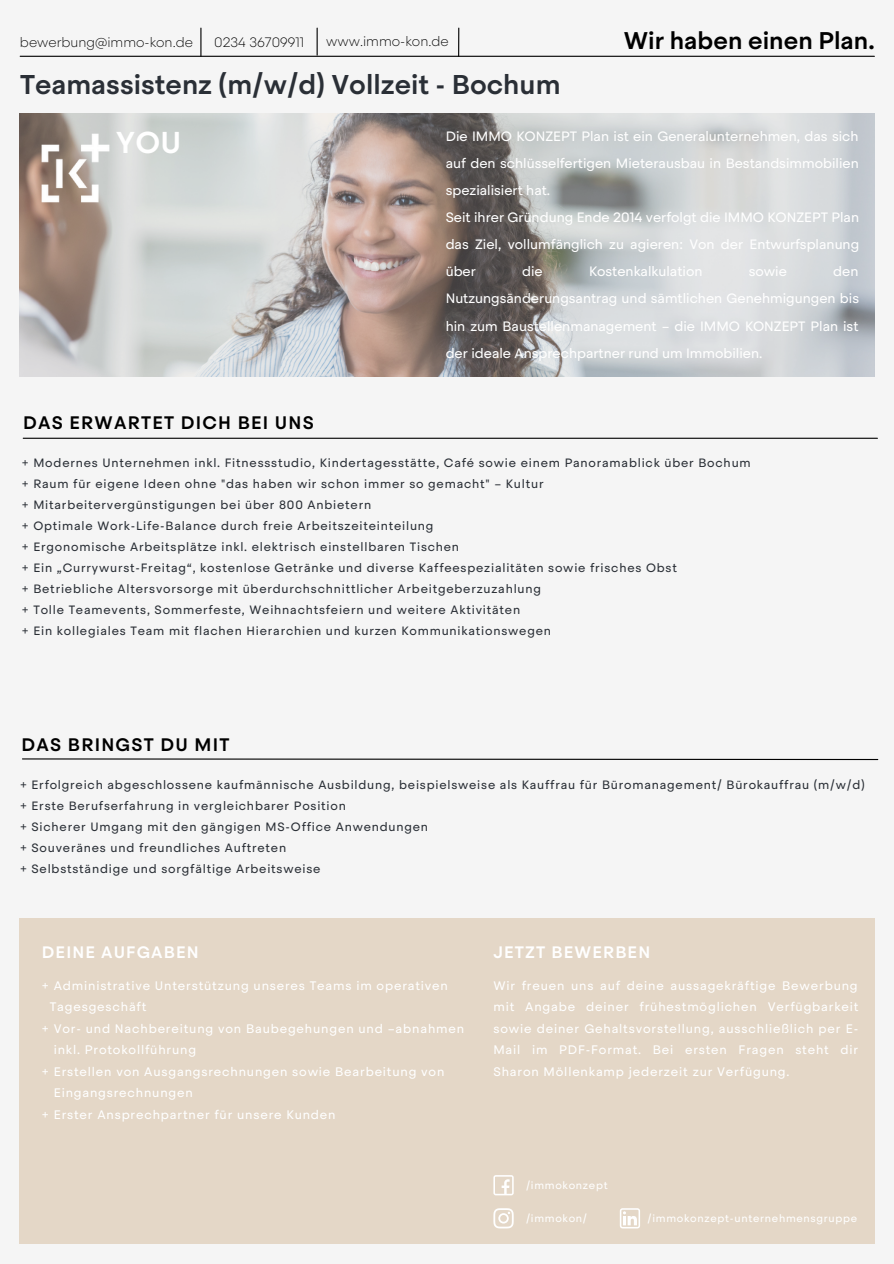
<style>
.page{position:relative;width:894px;height:1264px;background:#fff}
.page>*{position:absolute;margin:0;border:0;box-sizing:border-box;transform-origin:0 0}
.t1{font:500 30px "Steradian";color:#fff}
.t2{font:500 27px "Steradian";color:#2a2f36}
.t3{font:500 24px "Steradian";color:#000}
.t4{font:500 18px "Steradian";letter-spacing:.065em;color:#000}
.t5{font:500 16.5px "Steradian";letter-spacing:.065em;color:#fff}
.t6{font:13.5px/27px "Steradian";color:#fff}
.t7{font:200 13.5px "Steradian";color:#000}
.t8{font:12.3px/21.6px "Steradian";letter-spacing:.065em;color:#fff;text-align:justify}
.t9{font:12px/21px "Steradian";letter-spacing:.065em;color:#2a2f36}
.t10{font:10.5px "Steradian";letter-spacing:.065em;color:#fff}
</style>
<div class="page">
<div style="left:0;top:0;width:893px;height:1263px;background:#f5f5f5"></div>
<hr style="left:20px;top:56px;width:854px;height:1px;background:#000">
<svg style="left:200px;top:28px;width:1px;height:28px"></svg>
<svg style="left:316px;top:28px;width:1px;height:27px"></svg>
<svg style="left:458px;top:28px;width:1px;height:28px"></svg>
<div style="left:20px;top:918px;width:854px;height:325px;background:#e4d7c7"></div>
<svg style="left:22px;top:758px;width:856px;height:2px;background:#6a6a6a"></svg>
<hr style="left:23px;top:437px;width:854px;height:2px;background:#000">
<svg style="left:19px;top:114px;width:855px;height:263px;background:#bbb8b6"></svg>
<img style="left:33px;top:126px;width:85px;height:84px">
<svg style="left:620px;top:1208px;width:20px;height:20px"></svg>
<svg style="left:493px;top:1208px;width:20px;height:20px"></svg>
<svg style="left:493px;top:1175px;width:20px;height:20px"></svg>
<p class="t7" style="left:20px;top:33px;width:174px">bewerbung@immo-kon.de</p>
<p class="t7" style="left:214px;top:33px;width:92px">0234 36709911</p>
<p class="t7" style="left:326px;top:32px;width:124px">www.immo-kon.de</p>
<h2 class="t2" style="left:20px;top:67px;width:542px">Teamassistenz (m/w/d) Vollzeit - Bochum</h2>
<h3 class="t3" style="left:623px;top:25px;width:252px">Wir haben einen Plan.</h3>
<h1 class="t1" style="left:116px;top:123px;width:67px">YOU</h1>
<h3 class="t4" style="left:23px;top:411px;width:292px">DAS ERWARTET DICH BEI UNS</h3>
<p class="t6" style="left:445px;top:123px;width:415px">Die IMMO KONZEPT Plan ist ein Generalunternehmen, das sich auf den schlüsselfertigen Mieterausbau in Bestandsimmobilien spezialisiert hat.<br>Seit ihrer Gründung Ende 2014 verfolgt die IMMO KONZEPT Plan das Ziel, vollumfänglich zu agieren: Von der Entwurfsplanung über</p>
<p class="t6" style="left:445px;top:258px;width:415px;text-align:justify;text-indent:387px">den Nutzungsänderungsantrag und sämtlichen Genehmigungen bis hin zum Baustellenmanagement – die IMMO KONZEPT Plan ist der ideale Ansprechpartner rund um Immobilien.</p>
<p class="t6" style="left:522px;top:258px;width:22px">die</p>
<p class="t6" style="left:589px;top:258px;width:115px">Kostenkalkulation</p>
<p class="t6" style="left:748px;top:258px;width:40px">sowie</p>
<p class="t9" style="left:22px;top:452px;width:730px">+ Modernes Unternehmen inkl. Fitnessstudio, Kindertagesstätte, Café sowie einem Panoramablick über Bochum + Raum für eigene Ideen ohne "das haben wir schon immer so gemacht" – Kultur<br>+ Mitarbeitervergünstigungen bei über 800 Anbietern<br>+ Optimale Work-Life-Balance durch freie Arbeitszeiteinteilung<br>+ Ergonomische Arbeitsplätze inkl. elektrisch einstellbaren Tischen<br>+ Ein „Currywurst-Freitag“, kostenlose Getränke und diverse Kaffeespezialitäten sowie frisches Obst<br>+ Betriebliche Altersvorsorge mit überdurchschnittlicher Arbeitgeberzuzahlung<br>+ Tolle Teamevents, Sommerfeste, Weihnachtsfeiern und weitere Aktivitäten<br>+ Ein kollegiales Team mit flachen Hierarchien und kurzen Kommunikationswegen</p>
<h3 class="t4" style="left:22px;top:733px;width:209px">DAS BRINGST DU MIT</h3>
<p class="t9" style="left:20px;top:773px;width:846px">+ Erfolgreich abgeschlossene kaufmännische Ausbildung, beispielsweise als Kauffrau für Büromanagement/ Bürokauffrau (m/w/d) + Erste Berufserfahrung in vergleichbarer Position<br>+ Sicherer Umgang mit den gängigen MS-Office Anwendungen<br>+ Souveränes und freundliches Auftreten<br>+ Selbstständige und sorgfältige Arbeitsweise</p>
<h3 class="t5" style="left:42px;top:941px;width:158px">DEINE AUFGABEN</h3>
<h3 class="t5" style="left:493px;top:941px;width:158px">JETZT BEWERBEN</h3>
<p class="t8" style="left:42px;top:974px;width:407px">+ Administrative Unterstützung unseres Teams im operativen</p>
<p class="t8" style="left:50px;top:996px;width:98px">Tagesgeschäft</p>
<p class="t8" style="left:42px;top:1017px;width:423px">+ Vor- und Nachbereitung von Baubegehungen und –abnahmen</p>
<p class="t8" style="left:54px;top:1039px;width:144px">inkl. Protokollführung</p>
<p class="t8" style="left:42px;top:1060px;width:404px">+ Erstellen von Ausgangsrechnungen sowie Bearbeitung von</p>
<p class="t8" style="left:54px;top:1082px;width:141px">Eingangsrechnungen</p>
<p class="t8" style="left:42px;top:1103px;width:295px">+ Erster Ansprechpartner für unsere Kunden</p>
<p class="t8" style="left:493px;top:974px;width:366px">Wir freuen uns auf deine aussagekräftige Bewerbung mit Angabe deiner frühestmöglichen Verfügbarkeit sowie deiner Gehaltsvorstellung, ausschließlich per E-Mail im PDF-Format. Bei ersten Fragen steht dir Sharon Möllenkamp jederzeit zur Verfügung.</p>
<p class="t10" style="left:526px;top:1178px;width:83px">/immokonzept</p>
<p class="t10" style="left:526px;top:1211px;width:63px">/immokon/</p>
<p class="t10" style="left:647px;top:1211px;width:211px">/immokonzept-unternehmensgruppe</p>
</div>
